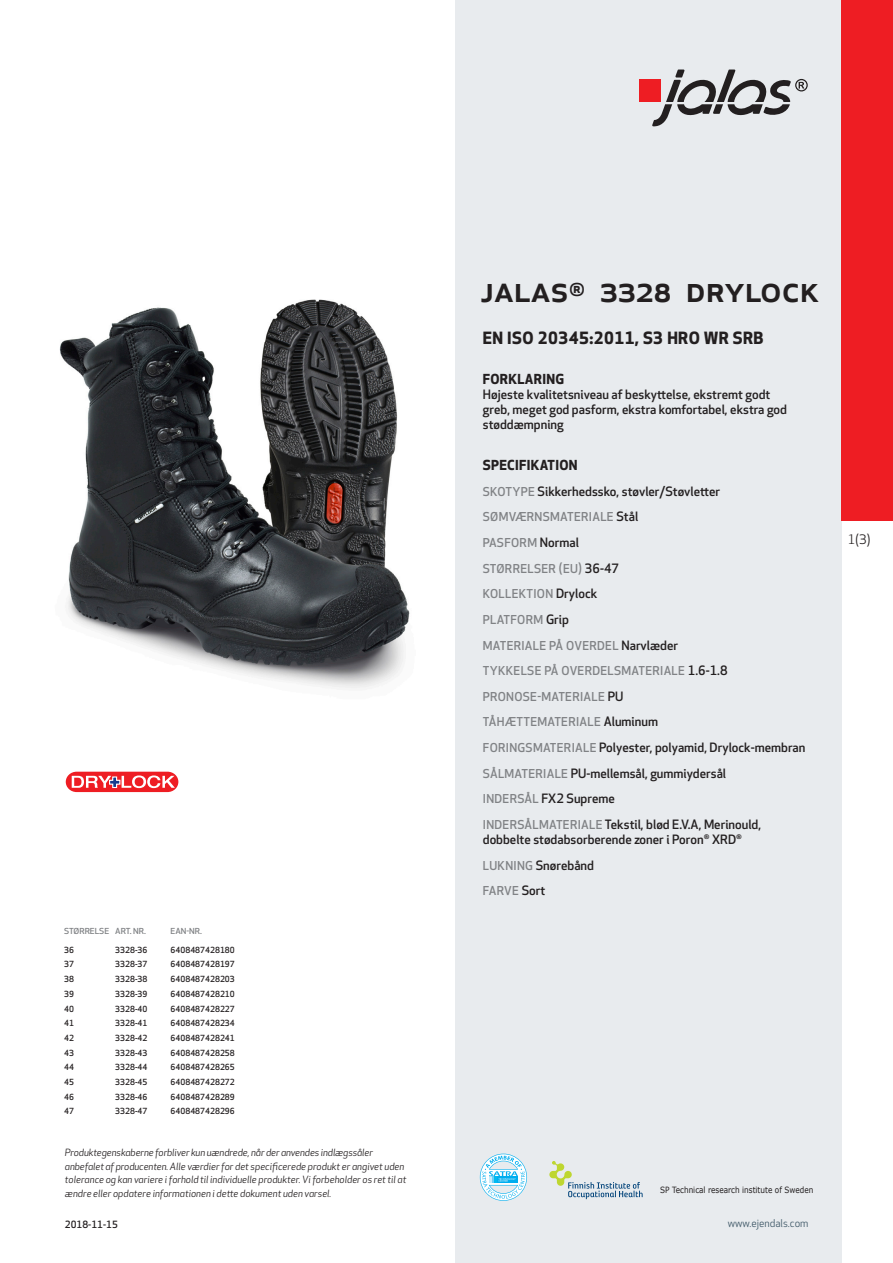
<style>
.page{position:relative;width:893px;height:1263px;background:#fff}
.page>*{position:absolute;margin:0;border:0;box-sizing:border-box;transform-origin:0 0}
.prodname{font:500 36px "Apex New";color:#231f20}
.Funktion_body{font:700 16.5px "Apex New";letter-spacing:.025em;color:#231f20}
.Funktion_body-2{font:700 13.5px "Apex New";letter-spacing:.025em;color:#231f20}
.t1{font:12.75px "Apex New";color:#231f20}
.Funktion_body-3{font:500 12.6px/15px "Apex New";color:#231f20}
.Funktion_body-4{font:500 12px "Apex New";letter-spacing:.025em;color:#808285}
.t2{font:10.5px "Apex New";color:#405968}
.t3{font:italic 9.75px/13.5px "Apex New";color:#231f20}
.Sidfot_datum{font:500 9.75px "Apex New";color:#231f20}
.t4{font:8.55px "Verdana";color:#231f20;scale:.85 1}
.ArticleTable_body{font:500 8.25px "Apex New";color:#231f20}
.ArticeTable_header{font:500 8.1px "Apex New";color:#808285;scale:1.06 1}
.s1{font-size:12px;color:#808285}
.s2{font-size:12.6px;color:#231f20}
</style>
<div class="page">
<div style="left:455px;top:0;width:387px;height:1263px;background:#e8ebee"></div>
<svg style="left:549px;top:1161px;width:94px;height:38px"></svg>
<svg style="left:480px;top:1154px;width:47px;height:47px"></svg>
<div style="left:639px;top:80px;width:22px;height:22px;background:#ee1d23"></div>
<svg style="left:652px;top:70px;width:156px;height:56px"></svg>
<div style="left:842px;top:0;width:51px;height:520px;background:#ee1d23"></div>
<img style="left:59px;top:300px;width:351px;height:389px">
<svg style="left:65px;top:771px;width:114px;height:22px"></svg>
<p class="ArticeTable_header" style="left:64px;top:925px;width:44px">STØRRELSE</p>
<p class="ArticeTable_header" style="left:115px;top:925px;width:31px">ART. NR.</p>
<p class="ArticeTable_header" style="left:171px;top:925px;width:31px">EAN-NR.</p>
<p class="ArticleTable_body" style="left:64px;top:944px;width:11px">36</p>
<p class="ArticleTable_body" style="left:115px;top:944px;width:34px">3328-36</p>
<p class="ArticleTable_body" style="left:171px;top:944px;width:66px">6408487428180</p>
<p class="ArticleTable_body" style="left:64px;top:959px;width:11px">37</p>
<p class="ArticleTable_body" style="left:115px;top:959px;width:34px">3328-37</p>
<p class="ArticleTable_body" style="left:171px;top:959px;width:66px">6408487428197</p>
<p class="ArticleTable_body" style="left:64px;top:973px;width:11px">38</p>
<p class="ArticleTable_body" style="left:115px;top:973px;width:34px">3328-38</p>
<p class="ArticleTable_body" style="left:171px;top:973px;width:66px">6408487428203</p>
<p class="ArticleTable_body" style="left:64px;top:988px;width:11px">39</p>
<p class="ArticleTable_body" style="left:115px;top:988px;width:34px">3328-39</p>
<p class="ArticleTable_body" style="left:171px;top:988px;width:66px">6408487428210</p>
<p class="ArticleTable_body" style="left:64px;top:1003px;width:11px">40</p>
<p class="ArticleTable_body" style="left:115px;top:1003px;width:34px">3328-40</p>
<p class="ArticleTable_body" style="left:171px;top:1003px;width:66px">6408487428227</p>
<p class="ArticleTable_body" style="left:64px;top:1018px;width:11px">41</p>
<p class="ArticleTable_body" style="left:115px;top:1018px;width:34px">3328-41</p>
<p class="ArticleTable_body" style="left:171px;top:1018px;width:66px">6408487428234</p>
<p class="ArticleTable_body" style="left:64px;top:1032px;width:11px">42</p>
<p class="ArticleTable_body" style="left:115px;top:1032px;width:34px">3328-42</p>
<p class="ArticleTable_body" style="left:171px;top:1032px;width:66px">6408487428241</p>
<p class="ArticleTable_body" style="left:64px;top:1047px;width:11px">43</p>
<p class="ArticleTable_body" style="left:115px;top:1047px;width:34px">3328-43</p>
<p class="ArticleTable_body" style="left:171px;top:1047px;width:66px">6408487428258</p>
<p class="ArticleTable_body" style="left:64px;top:1062px;width:11px">44</p>
<p class="ArticleTable_body" style="left:115px;top:1062px;width:34px">3328-44</p>
<p class="ArticleTable_body" style="left:171px;top:1062px;width:66px">6408487428265</p>
<p class="ArticleTable_body" style="left:64px;top:1076px;width:11px">45</p>
<p class="ArticleTable_body" style="left:115px;top:1076px;width:34px">3328-45</p>
<p class="ArticleTable_body" style="left:171px;top:1076px;width:66px">6408487428272</p>
<p class="ArticleTable_body" style="left:64px;top:1091px;width:11px">46</p>
<p class="ArticleTable_body" style="left:115px;top:1091px;width:34px">3328-46</p>
<p class="ArticleTable_body" style="left:171px;top:1091px;width:66px">6408487428289</p>
<p class="ArticleTable_body" style="left:64px;top:1106px;width:11px">47</p>
<p class="ArticleTable_body" style="left:115px;top:1106px;width:34px">3328-47</p>
<p class="ArticleTable_body" style="left:171px;top:1106px;width:66px">6408487428296</p>
<p class="t3" style="left:65px;top:1146px;width:343px">Produktegenskaberne forbliver kun uændrede, når der anvendes indlægssåler anbefalet af producenten. Alle værdier for det specificerede produkt er angivet uden tolerance og kan variere i forhold til individuelle produkter. Vi forbeholder os ret til at ændre eller opdatere informationen i dette dokument uden varsel.</p>
<p class="Sidfot_datum" style="left:65px;top:1218px;width:54px">2018-11-15</p>
<p class="prodname" style="left:480px;top:265px;width:340px">JALAS<sup>®</sup> 3328 Drylock</p>
<p class="Funktion_body" style="left:483px;top:326px;width:282px">EN ISO 20345:2011, S3 HRO WR SRB</p>
<p class="Funktion_body-2" style="left:483px;top:370px;width:83px">FORKLARING</p>
<p class="Funktion_body-3" style="left:483px;top:387px;width:306px">Højeste kvalitetsniveau af beskyttelse, ekstremt godt greb, meget god pasform, ekstra komfortabel, ekstra god støddæmpning</p>
<p class="Funktion_body-2" style="left:483px;top:455px;width:96px">SPECIFIKATION</p>
<p class="Funktion_body-3" style="left:483px;top:483px;width:239px"><span class="s1">SKOTYPE</span> Sikkerhedssko, støvler/Støvletter</p>
<p class="Funktion_body-4" style="left:483px;top:509px;width:157px">SØMVÆRNSMATERIALE <span class="s2">Stål</span></p>
<p class="Funktion_body-4" style="left:483px;top:535px;width:98px">PASFORM <span class="s2">Normal</span></p>
<p class="Funktion_body-4" style="left:483px;top:560px;width:138px">STØRRELSER (EU) <span class="s2">36-47</span></p>
<p class="Funktion_body-4" style="left:483px;top:586px;width:116px">KOLLEKTION <span class="s2">Drylock</span></p>
<p class="Funktion_body-4" style="left:483px;top:611px;width:88px">PLATFORM <span class="s2">Grip</span></p>
<p class="Funktion_body-4" style="left:483px;top:637px;width:197px">MATERIALE PÅ OVERDEL <span class="s2">Narvlæder</span></p>
<p class="Funktion_body-4" style="left:483px;top:663px;width:246px">TYKKELSE PÅ OVERDELSMATERIALE <span class="s2">1.6-1.8</span></p>
<p class="Funktion_body-4" style="left:483px;top:688px;width:142px">PRONOSE-MATERIALE <span class="s2">PU</span></p>
<p class="Funktion_body-4" style="left:483px;top:714px;width:177px">TÅHÆTTEMATERIALE <span class="s2">Aluminum</span></p>
<p class="Funktion_body-3" style="left:483px;top:740px;width:324px"><span class="s1">FORINGSMATERIALE</span> Polyester, polyamid, Drylock-membran</p>
<p class="Funktion_body-3" style="left:483px;top:765px;width:245px"><span class="s1">SÅLMATERIALE</span> PU-mellemsål, gummiydersål</p>
<p class="Funktion_body-3" style="left:483px;top:791px;width:134px"><span class="s1">INDERSÅL</span> FX2 Supreme</p>
<p class="Funktion_body-3" style="left:483px;top:817px;width:280px"><span class="s1">INDERSÅLMATERIALE</span> Tekstil, blød E.V.A, Merinould, dobbelte stødabsorberende zoner i Poron<sup>®</sup> XRD<sup>®</sup></p>
<p class="Funktion_body-3" style="left:483px;top:857px;width:113px"><span class="s1">LUKNING</span> Snørebånd</p>
<p class="Funktion_body-4" style="left:483px;top:883px;width:64px">FARVE <span class="s2">Sort</span></p>
<p class="t1" style="left:848px;top:531px;width:24px">1(3)</p>
<p class="t4" style="left:660px;top:1184px;width:182px">SP Technical research institute of Sweden</p>
<p class="t2" style="left:728px;top:1217px;width:82px">www.ejendals.com</p>
</div>
